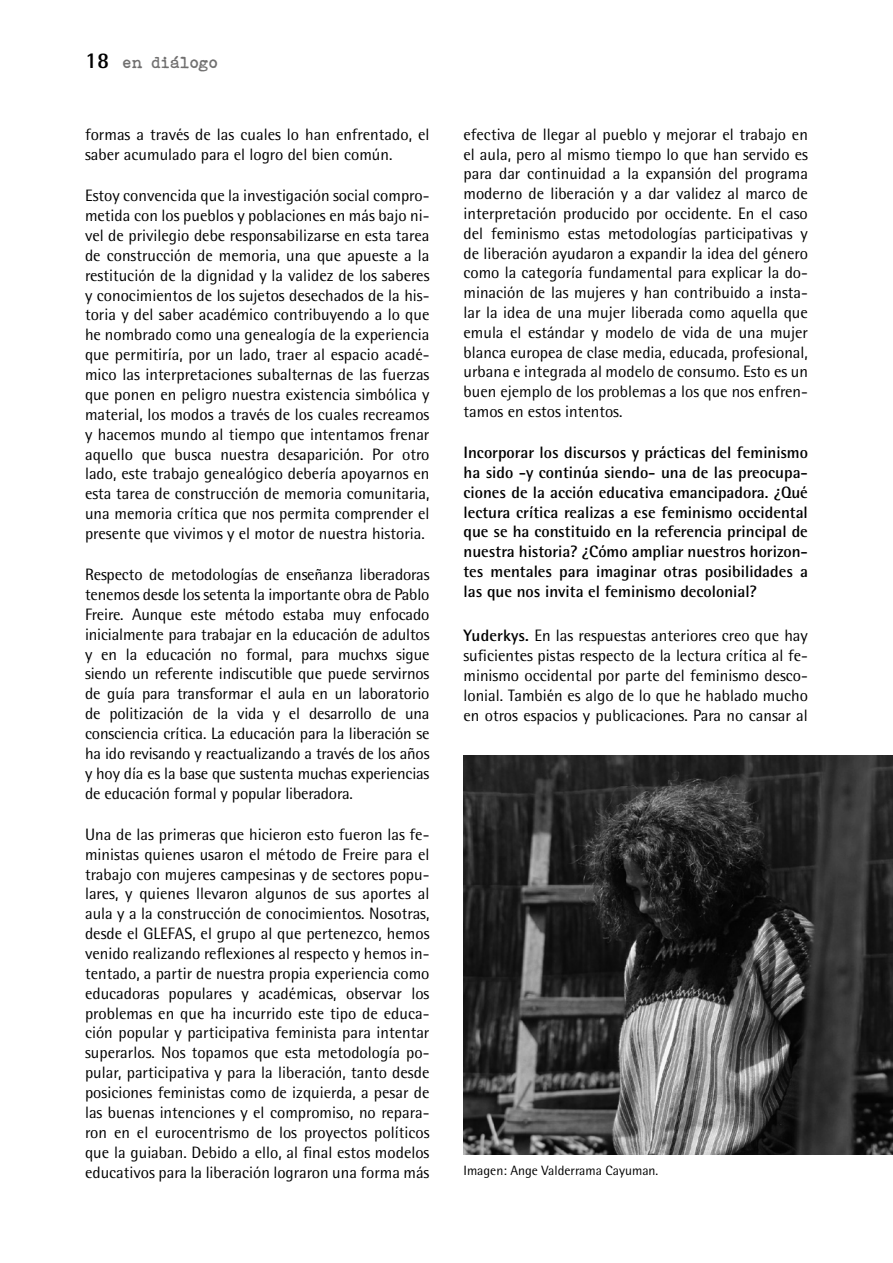
<style>
.page{position:relative;width:893px;height:1263px;background:#fff}
.page>*{position:absolute;margin:0;border:0;box-sizing:border-box;transform-origin:0 0}
.t1{font:16.5px/19.8px "Rotis Semi Sans";color:#000;text-align:justify}
.t2{font:700 16.5px/19.8px "Rotis Semi Sans";color:#000;text-align:justify}
.t3{font:16.5px "Bohemian typewriter";color:#706f6f}
.t4{font:13.5px "Rotis Semi Sans";color:#000}
.s1{font-family:"Rotis Semi Sans";font-weight:700;font-size:22.5px;color:#000}
.s2{font-weight:700}
</style>
<div class="page">
<img style="left:463px;top:756px;width:430px;height:398px">
<p class="t3" style="left:85px;top:53px;width:135px"><span class="s1">18</span> en diálogo</p>
<p class="t1" style="left:85px;top:125px;width:346px">formas a través de las cuales lo han enfrentado, el saber acumulado para el logro del bien común.</p>
<p class="t1" style="left:85px;top:186px;width:346px">Estoy convencida que la investigación social compro&shy;metida con los pueblos y poblaciones en más bajo ni&shy;vel de privilegio debe responsabilizarse en esta tarea de construcción de memoria, una que apueste a la restitución de la dignidad y la validez de los saberes y conocimientos de los sujetos desechados de la his&shy;toria y del saber académico contribuyendo a lo que he nombrado como una genealogía de la experiencia que permitiría, por un lado, traer al espacio acadé&shy;mico las interpretaciones subalternas de las fuerzas que ponen en peligro nuestra existencia simbólica y material, los modos a través de los cuales recreamos y hacemos mundo al tiempo que intentamos frenar aquello que busca nuestra desaparición. Por otro lado, este trabajo genealógico debería apoyarnos en esta tarea de construcción de memoria comunitaria, una memoria crítica que nos permita comprender el presente que vivimos y el motor de nuestra historia.</p>
<p class="t1" style="left:85px;top:564px;width:346px">Respecto de metodologías de enseñanza liberadoras tenemos desde los setenta la importante obra de Pablo Freire. Aunque este método estaba muy enfocado inicialmente para trabajar en la educación de adultos y en la educación no formal, para muchxs sigue siendo un referente indiscutible que puede servirnos de guía para transformar el aula en un laboratorio de politización de la vida y el desarrollo de una consciencia crítica. La educación para la liberación se ha ido revisando y reactualizando a través de los años y hoy día es la base que sustenta muchas experiencias de educación formal y popular liberadora.</p>
<p class="t1" style="left:85px;top:824px;width:346px">Una de las primeras que hicieron esto fueron las fe&shy;ministas quienes usaron el método de Freire para el trabajo con mujeres campesinas y de sectores popu&shy;lares, y quienes llevaron algunos de sus aportes al aula y a la construcción de conocimientos. Nosotras, desde el GLEFAS, el grupo al que pertenezco, hemos venido realizando reflexiones al respecto y hemos in&shy;tentado, a partir de nuestra propia experiencia como educadoras populares y académicas, observar los problemas en que ha incurrido este tipo de educa&shy;ción popular y participativa feminista para intentar superarlos. Nos topamos que esta metodología po&shy;pular, participativa y para la liberación, tanto desde posiciones feministas como de izquierda, a pesar de las buenas intenciones y el compromiso, no repara&shy;ron en el eurocentrismo de los proyectos políticos que la guiaban. Debido a ello, al final estos modelos educativos para la liberación lograron una forma más</p>
<p class="t1" style="left:463px;top:124px;width:346px">efectiva de llegar al pueblo y mejorar el trabajo en el aula, pero al mismo tiempo lo que han servido es para dar continuidad a la expansión del programa moderno de liberación y a dar validez al marco de interpretación producido por occidente. En el caso del feminismo estas metodologías participativas y de liberación ayudaron a expandir la idea del género como la categoría fundamental para explicar la do&shy;minación de las mujeres y han contribuido a insta&shy;lar la idea de una mujer liberada como aquella que emula el estándar y modelo de vida de una mujer blanca europea de clase media, educada, profesional, urbana e integrada al modelo de consumo. Esto es un buen ejemplo de los problemas a los que nos enfren&shy;tamos en estos intentos.</p>
<p class="t2" style="left:463px;top:442px;width:346px">Incorporar los discursos y prácticas del feminismo ha sido -y continúa siendo- una de las preocupa&shy;ciones de la acción educativa emancipadora. ¿Qué lectura crítica realizas a ese feminismo occidental que se ha constituido en la referencia principal de nuestra historia? ¿Cómo ampliar nuestros horizon&shy;tes mentales para imaginar otras posibilidades a las que nos invita el feminismo decolonial?</p>
<p class="t1" style="left:463px;top:626px;width:346px"><span class="s2">Yuderkys.</span> En las respuestas anteriores creo que hay suficientes pistas respecto de la lectura crítica al fe&shy;minismo occidental por parte del feminismo desco&shy;lonial. También es algo de lo que he hablado mucho en otros espacios y publicaciones. Para no cansar al</p>
<p class="t4" style="left:463px;top:1162px;width:196px">Imagen: Ange Valderrama Cayuman.</p>
</div>
